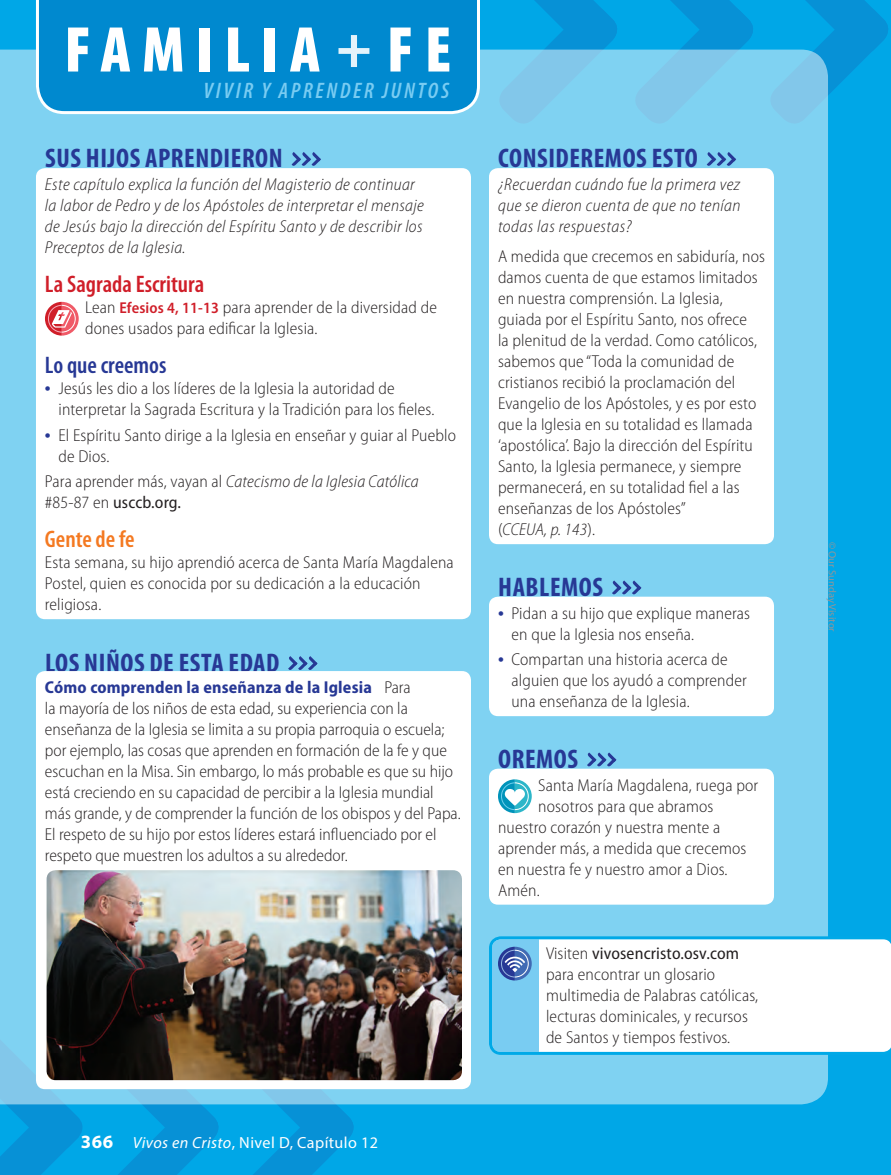
<style>
.page{position:relative;width:891px;height:1175px;background:#00a7e7}
.page>*{position:absolute;margin:0;border:0;box-sizing:border-box;transform-origin:0 0}
.t1{font:900 condensed 65.25px "Myriad Pro";letter-spacing:.17em;color:#fff}
.t2{font:700 condensed 27px "Myriad Pro";letter-spacing:.02em;color:#273895}
.t3{font:600 condensed 24px "Myriad Pro";color:#d01e29}
.t4{font:600 condensed 24px "Myriad Pro";color:#273895}
.t5{font:600 condensed 24px "Myriad Pro";color:#f47921}
.t6{font:italic 600 condensed 22.5px "Myriad Pro";letter-spacing:.12em;color:#79ccf2}
.t7{font:300 semi-condensed 17.25px/21px "Myriad Pro";letter-spacing:.01em;color:#231f20}
.t8{font:italic 300 semi-condensed 17.25px/21px "Myriad Pro";letter-spacing:.02em;color:#231f20}
.t9{font:16.2px "Myriad Pro";letter-spacing:.025em;color:#fff}
.t10{font:10.5px "Myriad Pro";color:#939598}
.s1{font-weight:700;font-stretch:semi-expanded;font-size:60px;color:#e3f3fb}
.s2{font-weight:600;font-size:15.75px;color:#d01e29}
.s3{font-weight:700;font-stretch:normal;color:#273895}
.s4{font-style:italic}
.s5{font-weight:400}
.s6{font-weight:700;color:#273895}
.s7{font-weight:700;font-size:18.75px}
</style>
<div class="page">
<svg style="left:95px;top:1104px;width:129px;height:71px;background:#039ddf"></svg>
<svg style="left:230px;top:1104px;width:129px;height:71px;background:#039ddf"></svg>
<svg style="left:493px;top:0;width:130px;height:50px;background:#049ddf"></svg>
<div style="left:0;top:50px;width:828px;height:1054px;background:#7fd2f2"></div>
<div style="left:36px;top:0;width:444px;height:114px;background:#0089cf"></div>
<svg style="left:292px;top:152px;width:29px;height:15px"></svg>
<div style="left:36px;top:168px;width:435px;height:451px;background:#fff;border-radius:9px"></div>
<svg style="left:45px;top:302px;width:34px;height:34px"></svg>
<svg style="left:587px;top:752px;width:29px;height:15px"></svg>
<div style="left:489px;top:768px;width:285px;height:136px;background:#fff;border-radius:9px"></div>
<svg style="left:498px;top:779px;width:34px;height:34px"></svg>
<svg style="left:612px;top:580px;width:29px;height:15px"></svg>
<div style="left:489px;top:597px;width:285px;height:119px;background:#fff;border-radius:9px"></div>
<svg style="left:707px;top:152px;width:29px;height:15px"></svg>
<div style="left:489px;top:168px;width:285px;height:376px;background:#fff;border-radius:9px"></div>
<svg style="left:288px;top:656px;width:30px;height:15px"></svg>
<div style="left:36px;top:671px;width:435px;height:418px;background:#fff;border-radius:9px"></div>
<svg style="left:489px;top:936px;width:402px;height:119px"></svg>
<img style="left:47px;top:870px;width:415px;height:210px">
<svg style="left:0;top:1027px;width:84px;height:148px;background:#3f9ac3"></svg>
<svg style="left:629px;top:0;width:262px;height:129px;background:#3db4e7"></svg>
<h1 class="t1" style="left:64px;top:13px;width:389px">FAMILIA<span class="s1">+</span>FE</h1>
<h3 class="t6" style="left:204px;top:79px;width:247px">VIVIR Y APRENDER JUNTOS</h3>
<h2 class="t2" style="left:45px;top:141px;width:239px">SUS HIJOS APRENDIERON</h2>
<p class="t8" style="left:45px;top:174px;width:380px">Este capítulo explica la función del Magisterio de continuar la labor de Pedro y de los Apóstoles de interpretar el mensaje de Jesús bajo la dirección del Espíritu Santo y de describir los Preceptos de la Iglesia.</p>
<h3 class="t3" style="left:45px;top:271px;width:161px">La Sagrada Escritura</h3>
<p class="t7" style="left:85px;top:297px;width:353px">Lean <span class="s2">Efesios 4, 11-13</span> para aprender de la diversidad de dones usados para edificar la Iglesia.</p>
<h3 class="t4" style="left:45px;top:352px;width:123px">Lo que creemos</h3>
<p class="t7" style="left:58px;top:378px;width:377px;text-indent:-14px"><span class="s3">•</span> Jesús les dio a los líderes de la Iglesia la autoridad de interpretar la Sagrada Escritura y la Tradición para los fieles.</p>
<p class="t7" style="left:58px;top:425px;width:399px;text-indent:-14px"><span class="s3">•</span> El Espíritu Santo dirige a la Iglesia en enseñar y guiar al Pueblo de Dios.</p>
<p class="t7" style="left:45px;top:471px;width:375px">Para aprender más, vayan al <span class="s4">Catecismo de la Iglesia Católica </span>#85-87 en <span class="s5">usccb.org.</span></p>
<h3 class="t5" style="left:45px;top:526px;width:91px">Gente de fe</h3>
<p class="t7" style="left:45px;top:552px;width:410px">Esta semana, su hijo aprendió acerca de Santa María Magdalena<br>Postel, quien es conocida por su dedicación a la educación religiosa.</p>
<h2 class="t2" style="left:45px;top:645px;width:236px">LOS NIÑOS DE ESTA EDAD</h2>
<p class="t7" style="left:45px;top:677px;width:417px"><span class="s6">Cómo comprenden la enseñanza de la Iglesia</span> Para<br>la mayoría de los niños de esta edad, su experiencia con la enseñanza de la Iglesia se limita a su propia parroquia o escuela; por ejemplo, las cosas que aprenden en formación de la fe y que escuchan en la Misa. Sin embargo, lo más probable es que su hijo está creciendo en su capacidad de percibir a la Iglesia mundial más grande, y de comprender la función de los obispos y del Papa.<br>El respeto de su hijo por estos líderes estará influenciado por el respeto que muestren los adultos a su alrededor.</p>
<p class="t9" style="left:81px;top:1133px;width:299px"><span class="s7">366</span> <span class="s4">Vivos en Cristo</span>, Nivel D, Capítulo 12</p>
<h2 class="t2" style="left:498px;top:141px;width:201px">CONSIDEREMOS ESTO</h2>
<p class="t8" style="left:498px;top:174px;width:244px;text-align:justify">¿Recuerdan cuándo fue la primera vez que se dieron cuenta de que no tenían todas las respuestas?</p>
<p class="t7" style="left:498px;top:246px;width:269px">A medida que crecemos en sabiduría, nos damos cuenta de que estamos limitados en nuestra comprensión. La Iglesia, guiada por el Espíritu Santo, nos ofrece<br>la plenitud de la verdad. Como católicos, sabemos que “Toda la comunidad de cristianos recibió la proclamación del Evangelio de los Apóstoles, y es por esto que la Iglesia en su totalidad es llamada ‘apostólica’. Bajo la dirección del Espíritu Santo, la Iglesia permanece, y siempre permanecerá, en su totalidad fiel a las enseñanzas de los Apóstoles”<br>(<span class="s4">CCEUA, p. 143</span>).</p>
<h2 class="t2" style="left:498px;top:570px;width:106px">HABLEMOS</h2>
<p class="t7" style="left:511px;top:603px;width:240px;text-indent:-14px"><span class="s3">•</span> Pidan a su hijo que explique maneras en que la Iglesia nos enseña.</p>
<p class="t7" style="left:511px;top:649px;width:237px;text-indent:-14px"><span class="s3">•</span> Compartan una historia acerca de alguien que los ayudó a comprender una enseñanza de la Iglesia.</p>
<h2 class="t2" style="left:498px;top:742px;width:81px">OREMOS</h2>
<p class="t7" style="left:538px;top:775px;width:221px">Santa María Magdalena, ruega por</p>
<p class="t7" style="left:538px;top:795px;width:177px">nosotros para que abramos</p>
<p class="t7" style="left:498px;top:816px;width:224px">nuestro corazón y nuestra mente a</p>
<p class="t7" style="left:498px;top:837px;width:250px">aprender más, a medida que crecemos</p>
<p class="t7" style="left:498px;top:858px;width:231px">en nuestra fe y nuestro amor a Dios.</p>
<p class="t7" style="left:498px;top:879px;width:43px">Amén.</p>
<p class="t7" style="left:546px;top:943px;width:214px">Visiten <span class="s5">vivosencristo.osv.com </span>para encontrar un glosario multimedia de Palabras católicas, lecturas dominicales, y recursos de Santos y tiempos festivos.</p>
<p class="t10" style="left:839px;top:542px;width:91px;rotate:90deg">© Our Sunday Visitor</p>
</div>
